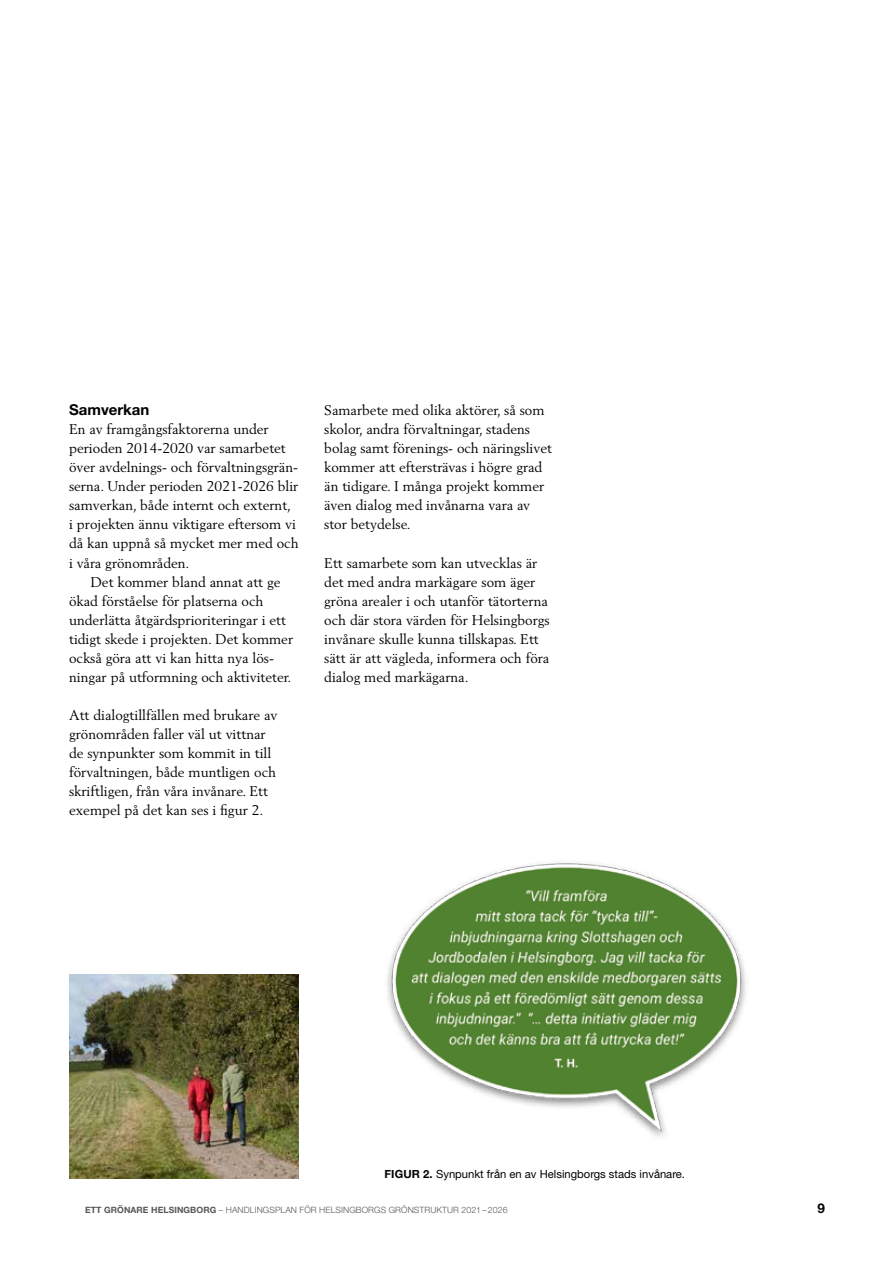
<style>
.page{position:relative;width:893px;height:1263px;background:#fff}
.page>*{position:absolute;margin:0;border:0;box-sizing:border-box;transform-origin:0 0}
.t1{font:700 15px "Helvetica Neue LT Std";color:#000}
.t2{font:13.95px/19px "Berling LT Std";color:#000}
.t3{font:700 13.5px "Helvetica Neue LT Std";color:#000}
.t4{font:11.25px "Helvetica Neue LT Std";color:#000}
.t5{font:300 8.7px "Helvetica Neue LT Std";letter-spacing:.01em;color:#575756}
.s1{font-weight:700}
</style>
<div class="page">
<img style="left:387px;top:861px;width:359px;height:276px">
<img style="left:69px;top:974px;width:230px;height:204px">
<p class="t1" style="left:69px;top:400px;width:82px">Samverkan</p>
<p class="t2" style="left:69px;top:419px;width:231px">En av framgångsfaktorerna under perioden 2014-2020 var samarbetet över avdelnings- och förvaltningsgrän&shy;serna. Under perioden 2021-2026 blir samverkan, både internt och externt,<br>i projekten ännu viktigare eftersom vi då kan uppnå så mycket mer med och i våra grönområden.</p>
<p class="t2" style="left:69px;top:572px;width:226px;text-indent:21px">Det kommer bland annat att ge ökad förståelse för platserna och underlätta åtgärdsprioriteringar i ett tidigt skede i projekten. Det kommer också göra att vi kan hitta nya lös&shy;ningar på utformning och aktiviteter.</p>
<p class="t2" style="left:69px;top:705px;width:210px">Att dialogtillfällen med brukare av grönområden faller väl ut vittnar de synpunkter som kommit in till förvaltningen, både muntligen och skriftligen, från våra invånare. Ett exempel på det kan ses i figur 2.</p>
<p class="t2" style="left:324px;top:400px;width:229px">Samarbete med olika aktörer, så som skolor, andra förvaltningar, stadens bolag samt förenings- och näringslivet kommer att eftersträvas i högre grad än tidigare. I många projekt kommer även dialog med invånarna vara av stor betydelse.</p>
<p class="t2" style="left:324px;top:553px;width:227px">Ett samarbete som kan utvecklas är det med andra markägare som äger gröna arealer i och utanför tätorterna och där stora värden för Helsingborgs invånare skulle kunna tillskapas. Ett sätt är att vägleda, informera och föra dialog med markägarna.</p>
<p class="t4" style="left:384px;top:1167px;width:300px"><span class="s1">FIGUR 2.</span> Synpunkt från en av Helsingborgs stads invånare.</p>
<p class="t5" style="left:85px;top:1205px;width:424px"><span class="s1">ETT GRÖNARE HELSINGBORG</span> – HANDLINGSPLAN FÖR HELSINGBORGS GRÖNSTRUKTUR 2021 – 2026</p>
<p class="t3" style="left:817px;top:1200px;width:9px">9</p>
</div>
